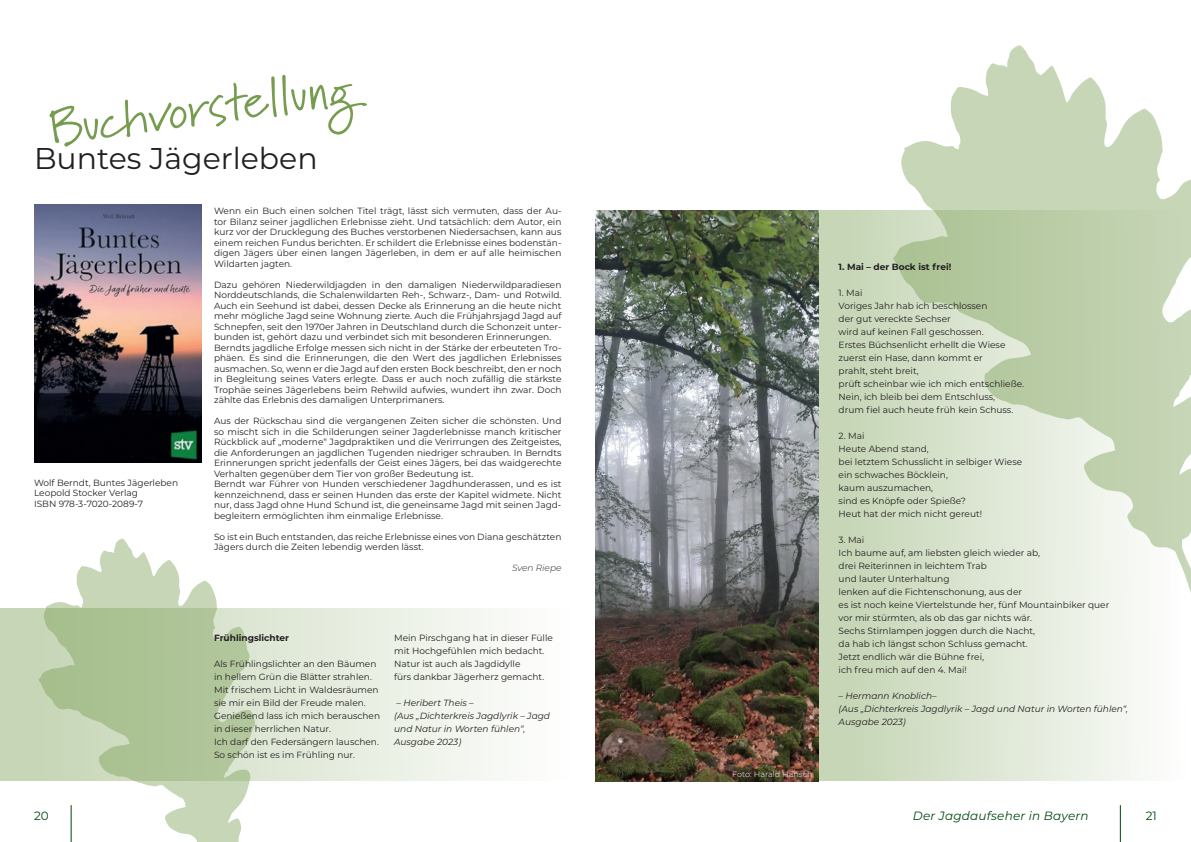
<style>
.page{position:relative;width:1191px;height:842px;background:#fff}
.page>*{position:absolute;margin:0;border:0;box-sizing:border-box;transform-origin:0 0}
.t1{font:52px "Marydale";color:#769c4f}
.t2{font:30px "Montserrat";color:#231f20}
.t3{font:italic 12px "Montserrat";letter-spacing:.015em;color:#004811}
.t4{font:12px "Montserrat";color:#004811}
.t5{font:9px/13px "Montserrat";color:#231f20}
.t6{font:italic 9px/13px "Montserrat";color:#231f20}
.t7{font:700 9px "Montserrat";color:#231f20}
.t8{font:italic 300 9px "Montserrat";color:#231f20}
.t9{font:300 8px "Montserrat";color:#fff}
</style>
<div class="page">
<svg style="left:38px;top:538px;width:217px;height:304px"></svg>
<svg style="left:0;top:609px;width:500px;height:172px;background:#d0ddc3"></svg>
<hr style="left:71px;top:805px;width:1px;height:37px;background:#004811">
<hr style="left:1120px;top:805px;width:1px;height:37px;background:#004811">
<img style="left:34px;top:205px;width:167px;height:258px">
<svg style="left:901px;top:45px;width:290px;height:165px;fill:#c7d6b7"></svg>
<svg style="left:818px;top:210px;width:373px;height:571px;background:#d3dfc7"></svg>
<img style="left:595px;top:210px;width:223px;height:571px">
<h1 class="t1" style="left:45px;top:98px;width:307px;rotate:-8deg">Buchvorstellung</h1>
<h2 class="t2" style="left:34px;top:138px;width:285px">Buntes Jägerleben</h2>
<p class="t5" style="left:214px;top:205px;width:349px;line-height:10.5px;text-align:justify">Wenn ein Buch einen solchen Titel trägt, lässt sich vermuten, dass der Au&shy;tor Bilanz seiner jagdlichen Erlebnisse zieht. Und tatsächlich: dem Autor, ein kurz vor der Drucklegung des Buches verstorbenen Niedersachsen, kann aus einem reichen Fundus berichten. Er schildert die Erlebnisse eines bodenstän&shy;digen Jägers über einen langen Jägerleben, in dem er auf alle heimischen Wildarten jagten.</p>
<p class="t5" style="left:214px;top:279px;width:349px;line-height:10.5px">Dazu gehören Niederwildjagden in den damaligen Niederwildparadiesen Norddeutschlands, die Schalenwildarten Reh-, Schwarz-, Dam- und Rotwild.<br>Auch ein Seehund ist dabei, dessen Decke als Erinnerung an die heute nicht mehr mögliche Jagd seine Wohnung zierte. Auch die Frühjahrsjagd Jagd auf Schnepfen, seit den 1970er Jahren in Deutschland durch die Schonzeit unter&shy;bunden ist, gehört dazu und verbindet sich mit besonderen Erinnerungen.<br>Berndts jagdliche Erfolge messen sich nicht in der Stärke der erbeuteten Tro&shy;phäen. Es sind die Erinnerungen, die den Wert des jagdlichen Erlebnisses ausmachen. So, wenn er die Jagd auf den ersten Bock beschreibt, den er noch in Begleitung seines Vaters erlegte. Dass er auch noch zufällig die stärkste Trophäe seines Jägerlebens beim Rehwild aufwies, wundert ihn zwar. Doch zählte das Erlebnis des damaligen Unterprimaners.</p>
<p class="t5" style="left:214px;top:415px;width:349px;line-height:10.5px">Aus der Rückschau sind die vergangenen Zeiten sicher die schönsten. Und so mischt sich in die Schilderungen seiner Jagderlebnisse manch kritischer Rückblick auf „moderne“ Jagdpraktiken und die Verirrungen des Zeitgeistes, die Anforderungen an jagdlichen Tugenden niedriger schrauben. In Berndts Erinnerungen spricht jedenfalls der Geist eines Jägers, bei das waidgerechte Verhalten gegenüber dem Tier von großer Bedeutung ist.<br>Berndt war Führer von Hunden verschiedener Jagdhunderassen, und es ist kennzeichnend, dass er seinen Hunden das erste der Kapitel widmete. Nicht nur, dass Jagd ohne Hund Schund ist, die geneinsame Jagd mit seinen Jagd&shy;begleitern ermöglichten ihm einmalige Erlebnisse.</p>
<p class="t5" style="left:214px;top:531px;width:349px;line-height:10.5px">So ist ein Buch entstanden, das reiche Erlebnisse eines von Diana geschätzten<br>Jägers durch die Zeiten lebendig werden lässt.</p>
<p class="t8" style="left:512px;top:562px;width:51px">Sven Riepe</p>
<p class="t5" style="left:34px;top:477px;width:146px;line-height:10.5px">Wolf Berndt, Buntes Jägerleben<br>Leopold Stocker Verlag<br>ISBN 978-3-7020-2089-7</p>
<p class="t7" style="left:214px;top:631px;width:76px">Frühlingslichter</p>
<p class="t5" style="left:214px;top:657px;width:168px">Als Frühlingslichter an den Bäumen in hellem Grün die Blätter strahlen.<br>Mit frischem Licht in Waldesräumen sie mir ein Bild der Freude malen.<br>Genießend lass ich mich berauschen in dieser herrlichen Natur.<br>Ich darf den Federsängern lauschen.<br>So schön ist es im Frühling nur.</p>
<p class="t5" style="left:394px;top:631px;width:160px">Mein Pirschgang hat in dieser Fülle mit Hochgefühlen mich bedacht.<br>Natur ist auch als Jagdidylle<br>fürs dankbar Jägerherz gemacht.</p>
<p class="t6" style="left:394px;top:696px;width:157px">– Heribert Theis –<br>(Aus „Dichterkreis Jagdlyrik – Jagd und Natur in Worten fühlen“,<br>Ausgabe 2023)</p>
<p class="t9" style="left:732px;top:769px;width:82px">Foto: Harald Hänsch</p>
<p class="t7" style="left:838px;top:261px;width:114px">1. Mai – der Bock ist frei!</p>
<p class="t5" style="left:838px;top:286px;width:187px">1. Mai<br>Voriges Jahr hab ich beschlossen<br>der gut vereckte Sechser<br>wird auf keinen Fall geschossen.<br>Erstes Büchsenlicht erhellt die Wiese zuerst ein Hase, dann kommt er<br>prahlt, steht breit,<br>prüft scheinbar wie ich mich entschließe.<br>Nein, ich bleib bei dem Entschluss,<br>drum fiel auch heute früh kein Schuss.</p>
<p class="t5" style="left:838px;top:429px;width:185px">2. Mai<br>Heute Abend stand,<br>bei letztem Schusslicht in selbiger Wiese ein schwaches Böcklein,<br>kaum auszumachen,<br>sind es Knöpfe oder Spieße?<br>Heut hat der mich nicht gereut!</p>
<p class="t5" style="left:838px;top:533px;width:272px">3. Mai<br>Ich baume auf, am liebsten gleich wieder ab,<br>drei Reiterinnen in leichtem Trab<br>und lauter Unterhaltung<br>lenken auf die Fichtenschonung, aus der<br>es ist noch keine Viertelstunde her, fünf Mountainbiker quer vor mir stürmten, als ob das gar nichts wär.<br>Sechs Stirnlampen joggen durch die Nacht,<br>da hab ich längst schon Schluss gemacht.<br>Jetzt endlich wär die Bühne frei,<br>ich freu mich auf den 4. Mai!</p>
<p class="t6" style="left:838px;top:689px;width:291px">– Hermann Knoblich–<br>(Aus „Dichterkreis Jagdlyrik – Jagd und Natur in Worten fühlen“,<br>Ausgabe 2023)</p>
<h3 class="t4" style="left:34px;top:807px;width:16px">20</h3>
<h3 class="t3" style="left:913px;top:807px;width:177px">Der Jagdaufseher in Bayern</h3>
<h3 class="t4" style="left:1146px;top:807px;width:13px">21</h3>
</div>
